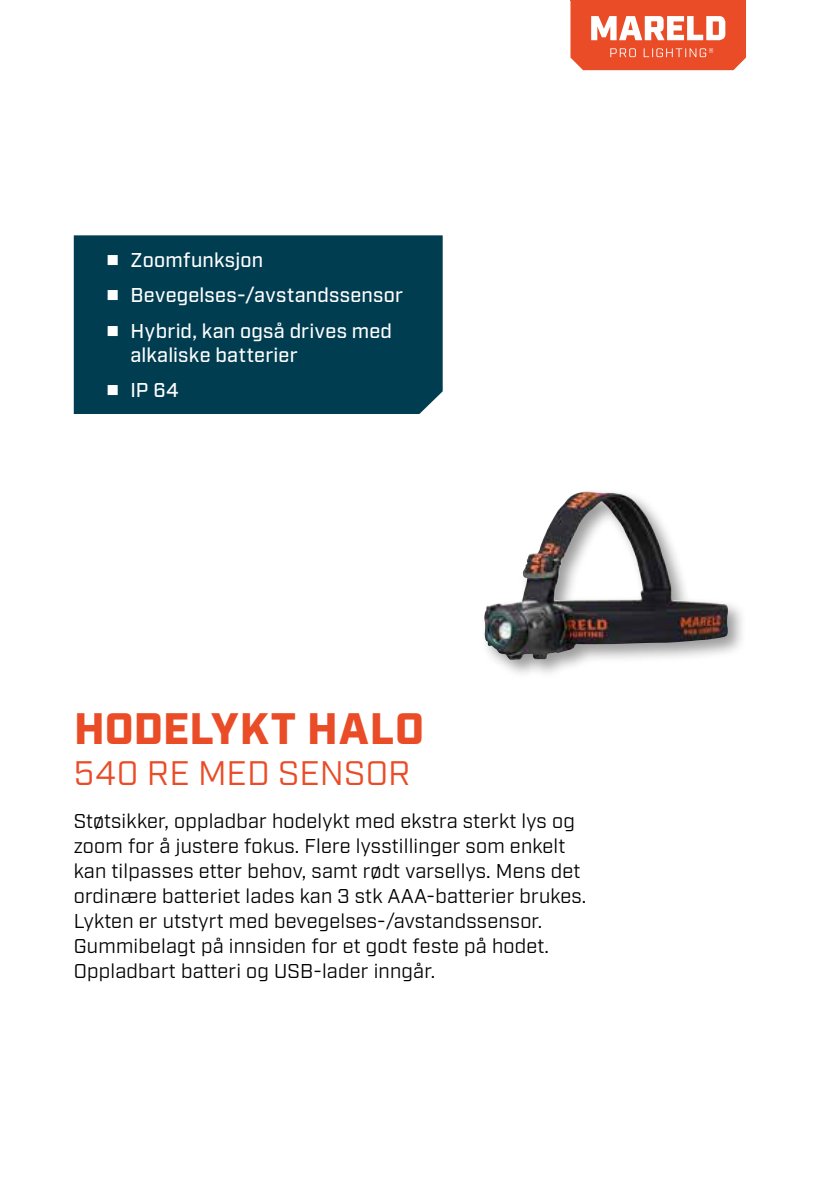
<style>
.page{position:relative;width:840px;height:1191px;background:#fff}
.page>*{position:absolute;margin:0;border:0;box-sizing:border-box;transform-origin:0 0}
.t1{font:900 44px "Industry";letter-spacing:.015em;color:#e94c26}
.t2{font:34px "Industry";letter-spacing:.01em;color:#e94c26}
.t3{font:20px/25px "Industry";letter-spacing:.01em;color:#000}
.t4{font:500 20px/35.4px "Industry";letter-spacing:.01em;color:#fff}
</style>
<div class="page">
<div style="left:480px;top:487px;width:266px;height:192px;background:#000;opacity:.4"></div>
<img style="left:484px;top:491px;width:244px;height:168px">
<svg style="left:570px;top:0;width:175px;height:70px"></svg>
<div style="left:74px;top:235px;width:368px;height:179px;background:#003d50"></div>
<svg style="left:108px;top:255px;width:10px;height:10px"></svg>
<svg style="left:108px;top:290px;width:10px;height:10px"></svg>
<svg style="left:108px;top:325px;width:10px;height:11px"></svg>
<svg style="left:108px;top:385px;width:10px;height:10px"></svg>
<p class="t4" style="left:130px;top:243px;width:274px">Zoomfunksjon<br>Bevegelses-/avstandssensor<br>Hybrid, kan også drives med</p>
<p class="t4" style="left:130px;top:338px;width:168px">alkaliske batterier<br>IP 64</p>
<h1 class="t1" style="left:74px;top:702px;width:351px">HODELYKT HALO</h1>
<h2 class="t2" style="left:74px;top:752px;width:338px">540 RE MED SENSOR</h2>
<p class="t3" style="left:74px;top:808px;width:514px">Støtsikker, oppladbar hodelykt med ekstra sterkt lys og zoom for å justere fokus. Flere lysstillinger som enkelt kan tilpasses etter behov, samt rødt varsellys. Mens det ordinære batteriet lades kan 3 stk AAA-batterier brukes.<br>Lykten er utstyrt med bevegelses-/avstandssensor.<br>Gummibelagt på innsiden for et godt feste på hodet.<br>Oppladbart batteri og USB-lader inngår.</p>
</div>
